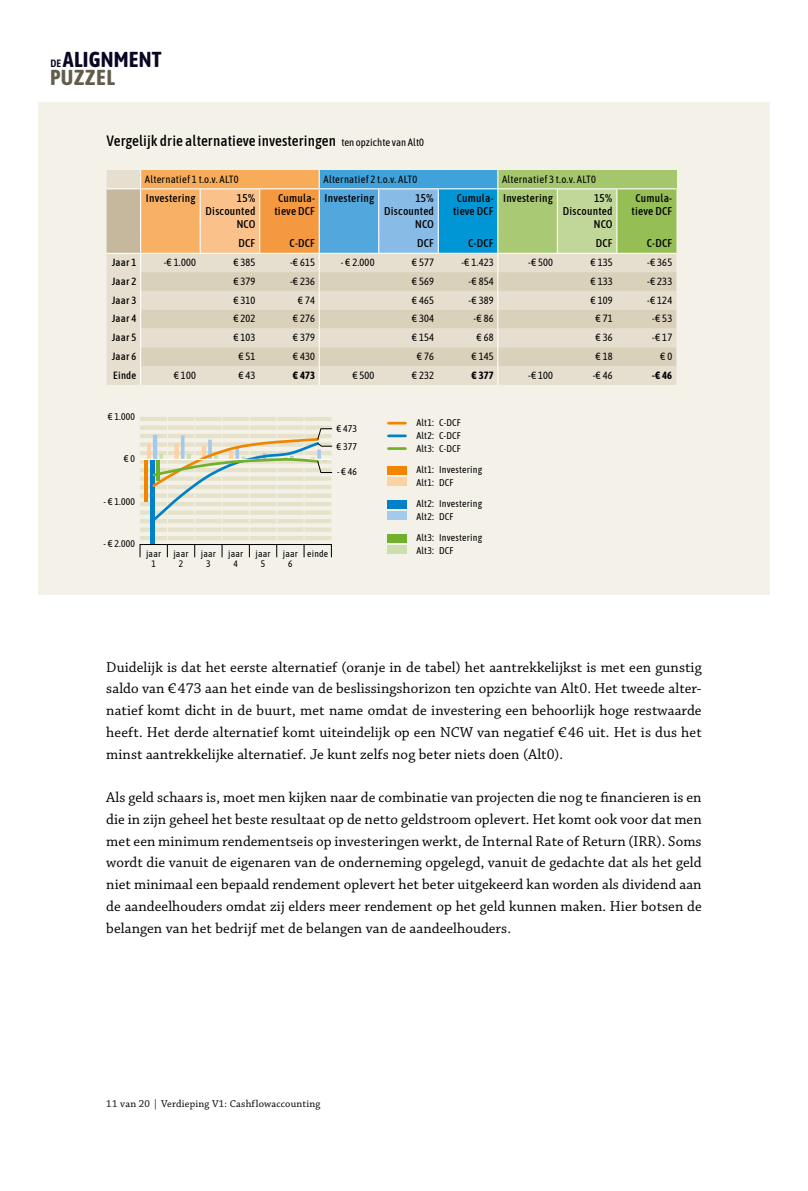
<style>
.page{position:relative;width:808px;height:1191px;background:#fff}
.page>*{position:absolute;margin:0;border:0;box-sizing:border-box;transform-origin:0 0}
.t1{font:700 21.6px/17.5px "Asap Condensed";letter-spacing:.01em;color:#080622}
.t2{font:15px/21.8px "Chaparral Pro";letter-spacing:.005em;color:#000;text-align:justify}
.t3{font:500 15px "Asap Condensed";letter-spacing:.005em;color:#000}
.t4{font:500 11.25px/12.8px "Asap Condensed";letter-spacing:.02em;color:#000;text-align:right}
.t5{font:10.5px "Asap Condensed";letter-spacing:.02em;color:#000}
.t6{font:10.5px "Chaparral Pro";letter-spacing:.02em;color:#000}
.t7{font:500 10.5px "Asap Condensed";letter-spacing:.02em;color:#000}
.t8{font:700 10.5px "Asap Condensed";letter-spacing:.02em;color:#000}
.t9{font:9.75px/12.8px "Asap Condensed";letter-spacing:.02em;color:#000}
.t10{font:9.45px/10.5px "Asap Condensed";letter-spacing:.02em;color:#000;text-align:center}
.s1{font-weight:600;font-size:10.5px}
.s2{color:#625c4b}
.s3{font-weight:400;font-size:10.5px}
</style>
<div class="page">
<div style="left:38px;top:102px;width:732px;height:492px;background:#f4f1e9"></div>
<svg style="left:107px;top:170px;width:569px;height:215px;background:#cbccb4"></svg>
<div style="left:387px;top:466px;width:19px;height:9px;background:#f18500"></div>
<div style="left:387px;top:477px;width:19px;height:9px;background:#fcd1a3"></div>
<div style="left:387px;top:500px;width:19px;height:8px;background:#0081c9"></div>
<div style="left:387px;top:511px;width:19px;height:9px;background:#a3c9ec"></div>
<div style="left:387px;top:534px;width:19px;height:8px;background:#71b02c"></div>
<div style="left:387px;top:545px;width:19px;height:9px;background:#cedfaf"></div>
<svg style="left:388px;top:422px;width:17px;height:2px"></svg>
<hr style="left:388px;top:434px;width:17px;height:3px;background:#0081c9">
<hr style="left:388px;top:447px;width:17px;height:3px;background:#71b02c">
<hr style="left:140px;top:536px;width:191px;height:4px;background:#e6e2ca">
<div style="left:140px;top:527px;width:191px;height:5px;background:#e6e2ca"></div>
<hr style="left:140px;top:519px;width:191px;height:4px;background:#e6e2ca">
<div style="left:140px;top:510px;width:191px;height:5px;background:#e6e2ca"></div>
<hr style="left:140px;top:502px;width:191px;height:4px;background:#e6e2ca">
<div style="left:140px;top:493px;width:191px;height:5px;background:#e6e2ca"></div>
<hr style="left:140px;top:485px;width:191px;height:4px;background:#e6e2ca">
<div style="left:140px;top:476px;width:191px;height:5px;background:#e6e2ca"></div>
<hr style="left:140px;top:468px;width:191px;height:4px;background:#e6e2ca">
<div style="left:140px;top:459px;width:191px;height:5px;background:#e6e2ca"></div>
<hr style="left:140px;top:451px;width:191px;height:4px;background:#e6e2ca">
<div style="left:140px;top:442px;width:191px;height:5px;background:#e6e2ca"></div>
<hr style="left:140px;top:434px;width:191px;height:4px;background:#e6e2ca">
<div style="left:140px;top:425px;width:191px;height:5px;background:#e6e2ca"></div>
<hr style="left:140px;top:417px;width:191px;height:4px;background:#e6e2ca">
<hr style="left:167px;top:417px;width:1px;height:127px;background:#f4f1e9">
<hr style="left:194px;top:417px;width:1px;height:127px;background:#f4f1e9">
<hr style="left:222px;top:417px;width:1px;height:127px;background:#f4f1e9">
<hr style="left:249px;top:417px;width:1px;height:127px;background:#f4f1e9">
<hr style="left:276px;top:417px;width:1px;height:127px;background:#f4f1e9">
<hr style="left:304px;top:417px;width:1px;height:127px;background:#f4f1e9">
<hr style="left:144px;top:459px;width:4px;height:42px;background:#f18500">
<hr style="left:147px;top:443px;width:4px;height:16px;background:#fcd1a3">
<hr style="left:150px;top:459px;width:4px;height:85px;background:#0081c9">
<svg style="left:139px;top:544px;width:193px;height:14px"></svg>
<hr style="left:140px;top:459px;width:191px;height:1px;background:#fff">
<svg style="left:150px;top:428px;width:183px;height:96px"></svg>
<h1 class="t1" style="left:50px;top:50px;width:113px"><span class="s1">DE</span>ALIGNMENT<br><span class="s2">PUZZEL</span></h1>
<p class="t3" style="left:107px;top:130px;width:319px">Vergelijk drie alternatieve investeringen <span class="s3">ten opzichte van Alt0</span></p>
<p class="t5" style="left:145px;top:172px;width:95px">Alternatief 1 t.o.v. ALT0</p>
<p class="t5" style="left:323px;top:172px;width:95px">Alternatief 2 t.o.v. ALT0</p>
<p class="t5" style="left:502px;top:172px;width:95px">Alternatief 3 t.o.v. ALT0</p>
<p class="t4" style="left:146px;top:191px;width:51px">Investering</p>
<p class="t4" style="left:206px;top:191px;width:51px">15%<br>Discounted<br>NCO</p>
<p class="t4" style="left:274px;top:191px;width:42px;text-align:center">Cumula&shy;tieve DCF</p>
<p class="t4" style="left:325px;top:191px;width:51px">Investering</p>
<p class="t4" style="left:384px;top:191px;width:51px">15%<br>Discounted<br>NCO</p>
<p class="t4" style="left:453px;top:191px;width:42px;text-align:center">Cumula&shy;tieve DCF</p>
<p class="t4" style="left:503px;top:191px;width:51px">Investering</p>
<p class="t4" style="left:563px;top:191px;width:51px">15%<br>Discounted<br>NCO</p>
<p class="t4" style="left:632px;top:191px;width:42px;text-align:center">Cumula&shy;tieve DCF</p>
<p class="t4" style="left:239px;top:236px;width:18px">DCF</p>
<p class="t4" style="left:290px;top:236px;width:27px">C-DCF</p>
<p class="t4" style="left:417px;top:236px;width:18px">DCF</p>
<p class="t4" style="left:468px;top:236px;width:27px">C-DCF</p>
<p class="t4" style="left:596px;top:236px;width:18px">DCF</p>
<p class="t4" style="left:647px;top:236px;width:27px">C-DCF</p>
<p class="t7" style="left:112px;top:255px;width:26px">Jaar 1</p>
<p class="t5" style="left:164px;top:255px;width:34px">-€ 1.000</p>
<p class="t5" style="left:233px;top:255px;width:24px">€ 385</p>
<p class="t5" style="left:290px;top:255px;width:26px">-€ 615</p>
<p class="t5" style="left:341px;top:255px;width:35px">- € 2.000</p>
<p class="t5" style="left:412px;top:255px;width:24px">€ 577</p>
<p class="t5" style="left:461px;top:255px;width:34px">-€ 1.423</p>
<p class="t5" style="left:528px;top:255px;width:26px">-€ 500</p>
<p class="t5" style="left:590px;top:255px;width:24px">€ 135</p>
<p class="t5" style="left:647px;top:255px;width:26px">-€ 365</p>
<p class="t7" style="left:112px;top:274px;width:26px">Jaar 2</p>
<p class="t5" style="left:233px;top:274px;width:24px">€ 379</p>
<p class="t5" style="left:290px;top:274px;width:26px">-€ 236</p>
<p class="t5" style="left:412px;top:274px;width:24px">€ 569</p>
<p class="t5" style="left:469px;top:274px;width:26px">-€ 854</p>
<p class="t5" style="left:590px;top:274px;width:24px">€ 133</p>
<p class="t5" style="left:647px;top:274px;width:26px">-€ 233</p>
<p class="t7" style="left:112px;top:293px;width:26px">Jaar 3</p>
<p class="t5" style="left:233px;top:293px;width:24px">€ 310</p>
<p class="t5" style="left:298px;top:293px;width:19px">€74</p>
<p class="t5" style="left:412px;top:293px;width:24px">€ 465</p>
<p class="t5" style="left:469px;top:293px;width:26px">-€ 389</p>
<p class="t5" style="left:590px;top:293px;width:24px">€ 109</p>
<p class="t5" style="left:647px;top:293px;width:26px">-€ 124</p>
<p class="t7" style="left:112px;top:311px;width:26px">Jaar 4</p>
<p class="t5" style="left:233px;top:311px;width:24px">€ 202</p>
<p class="t5" style="left:293px;top:311px;width:24px">€ 276</p>
<p class="t5" style="left:412px;top:311px;width:24px">€ 304</p>
<p class="t5" style="left:474px;top:311px;width:21px">-€86</p>
<p class="t5" style="left:596px;top:311px;width:19px">€71</p>
<p class="t5" style="left:652px;top:311px;width:21px">-€53</p>
<p class="t7" style="left:112px;top:330px;width:26px">Jaar 5</p>
<p class="t5" style="left:233px;top:330px;width:24px">€ 103</p>
<p class="t5" style="left:293px;top:330px;width:24px">€ 379</p>
<p class="t5" style="left:412px;top:330px;width:24px">€ 154</p>
<p class="t5" style="left:476px;top:330px;width:19px">€68</p>
<p class="t5" style="left:596px;top:330px;width:19px">€36</p>
<p class="t5" style="left:652px;top:330px;width:21px">-€17</p>
<p class="t7" style="left:112px;top:349px;width:26px">Jaar 6</p>
<p class="t5" style="left:238px;top:349px;width:19px">€51</p>
<p class="t5" style="left:293px;top:349px;width:24px">€ 430</p>
<p class="t5" style="left:417px;top:349px;width:19px">€76</p>
<p class="t5" style="left:471px;top:349px;width:24px">€ 145</p>
<p class="t5" style="left:596px;top:349px;width:19px">€18</p>
<p class="t5" style="left:660px;top:349px;width:14px">€0</p>
<p class="t7" style="left:113px;top:368px;width:25px">Einde</p>
<p class="t5" style="left:174px;top:368px;width:24px">€ 100</p>
<p class="t5" style="left:238px;top:368px;width:19px">€43</p>
<p class="t8" style="left:293px;top:368px;width:24px">€ 473</p>
<p class="t5" style="left:352px;top:368px;width:24px">€ 500</p>
<p class="t5" style="left:412px;top:368px;width:24px">€ 232</p>
<p class="t8" style="left:471px;top:368px;width:24px">€ 377</p>
<p class="t5" style="left:528px;top:368px;width:26px">-€ 100</p>
<p class="t5" style="left:593px;top:368px;width:21px">-€46</p>
<p class="t8" style="left:652px;top:368px;width:21px">-€ 46</p>
<p class="t9" style="left:416px;top:416px;width:46px;text-align:justify">Alt1: C-DCF Alt2: C-DCF Alt3: C-DCF</p>
<p class="t9" style="left:416px;top:462px;width:67px">Alt1: Investering<br>Alt1: DCF</p>
<p class="t9" style="left:416px;top:496px;width:67px">Alt2: Investering<br>Alt2: DCF</p>
<p class="t9" style="left:416px;top:530px;width:67px">Alt3: Investering<br>Alt3: DCF</p>
<p class="t9" style="left:108px;top:409px;width:29px">€ 1.000</p>
<p class="t9" style="left:124px;top:452px;width:13px">€0</p>
<p class="t9" style="left:104px;top:494px;width:33px">- € 1.000</p>
<p class="t9" style="left:104px;top:537px;width:33px">- € 2.000</p>
<p class="t9" style="left:336px;top:419px;width:22px;line-height:17.7px">€ 473 € 377</p>
<p class="t9" style="left:337px;top:465px;width:21px">- €46</p>
<p class="t10" style="left:146px;top:547px;width:17px">jaar<br>1</p>
<p class="t10" style="left:173px;top:547px;width:17px">jaar<br>2</p>
<p class="t10" style="left:201px;top:547px;width:17px">jaar<br>3</p>
<p class="t10" style="left:228px;top:547px;width:17px">jaar<br>4</p>
<p class="t10" style="left:255px;top:547px;width:17px">jaar<br>5</p>
<p class="t10" style="left:283px;top:547px;width:17px">jaar<br>6</p>
<p class="t10" style="left:307px;top:547px;width:22px">einde</p>
<p class="t2" style="left:106px;top:656px;width:597px">Duidelijk is dat het eerste alternatief (oranje in de tabel) het aantrekkelijkst is met een gunstig saldo van € 473 aan het einde van de beslissingshorizon ten opzichte van Alt0. Het tweede alter&shy;natief komt dicht in de buurt, met name omdat de investering een behoorlijk hoge restwaarde heeft. Het derde alternatief komt uiteindelijk op een NCW van negatief €46 uit. Het is dus het minst aantrekkelijke alternatief. Je kunt zelfs nog beter niets doen (Alt0).</p>
<p class="t2" style="left:106px;top:787px;width:597px">Als geld schaars is, moet men kijken naar de combinatie van projecten die nog te financieren is en die in zijn geheel het beste resultaat op de netto geldstroom oplevert. Het komt ook voor dat men met een minimum rendementseis op investeringen werkt, de Internal Rate of Return (IRR). Soms wordt die vanuit de eigenaren van de onderneming opgelegd, vanuit de gedachte dat als het geld niet minimaal een bepaald rendement oplevert het beter uitgekeerd kan worden als dividend aan de aandeelhouders omdat zij elders meer rendement op het geld kunnen maken. Hier botsen de belangen van het bedrijf met de belangen van de aandeelhouders.</p>
<p class="t6" style="left:106px;top:1097px;width:216px">11 van 20 | Verdieping V1: Cashflowaccounting</p>
</div>
